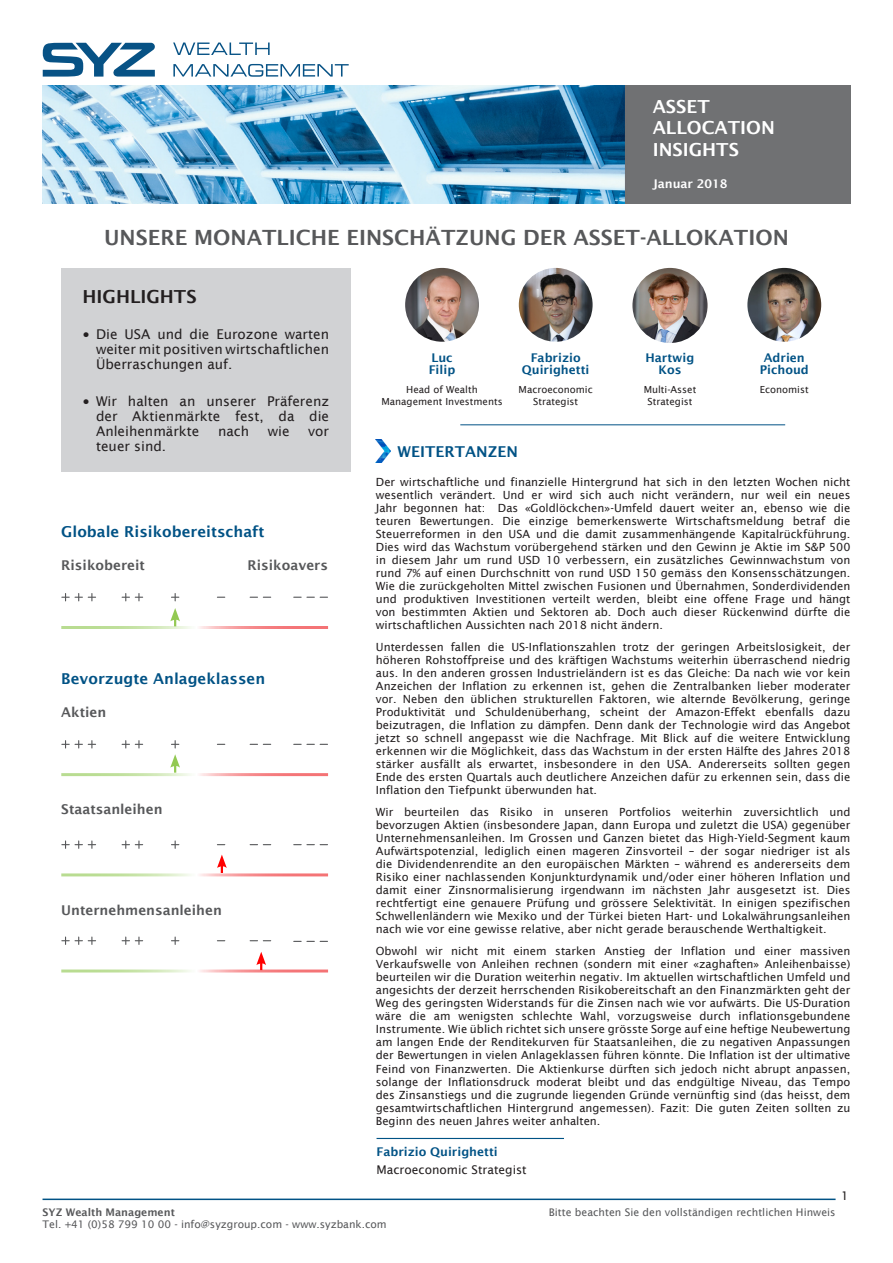
<style>
.page{position:relative;width:893px;height:1263px;background:#fff}
.page>*{position:absolute;margin:0;border:0;box-sizing:border-box;transform-origin:0 0}
.TITRE_pubblication{font:600 21px "Lucida Sans";color:#57585a}
.t1{font:600 18px/21.6px "Lucida Sans";color:#fff}
.liste{font:600 18px "Lucida Sans";color:#231f20}
.Titre_graph{font:600 15px "Lucida Sans";color:#005285}
.Titre_chapitre{font:600 15px "Lucida Sans";color:#005285}
.t2{font:13.5px/15px "Lucida Sans";color:#231f20;text-align:justify}
.t3{font:600 13.5px "Lucida Sans";color:#57585a}
.t4{font:600 12px/12.8px "Lucida Sans";color:#005285;text-align:center}
.Contact{font:12px "Lucida Sans";color:#231f20}
.t5{font:600 12px "Lucida Sans";color:#fff}
.N__page{font:12px "Lucida Sans";color:#231f20}
.texte{font:11.25px/13px "Lucida Sans";color:#231f20;text-align:justify}
.t6{font:10.5px "Lucida Sans";color:#57585a}
.t7{font:600 10.5px "Lucida Sans";color:#57585a}
.Contact-2{font:9.75px/12px "Lucida Sans";color:#231f20;text-align:center}
.s1{font-family:"Verdana"}
</style>
<div class="page">
<img style="left:43px;top:86px;width:808px;height:117px">
<svg style="left:43px;top:43px;width:112px;height:34px"></svg>
<svg style="left:173px;top:43px;width:97px;height:12px"></svg>
<svg style="left:173px;top:64px;width:176px;height:13px"></svg>
<hr style="left:43px;top:1198px;width:793px;height:2px;background:#005285">
<hr style="left:460px;top:424px;width:325px;height:1px;background:#005285">
<div style="left:61px;top:268px;width:289px;height:204px;background:#d1d2d4"></div>
<hr style="left:377px;top:1138px;width:187px;height:1px;background:#005285">
<img style="left:376px;top:440px;width:14px;height:22px">
<svg style="left:75px;top:937px;width:7px;height:7px"></svg>
<svg style="left:88px;top:937px;width:8px;height:7px"></svg>
<svg style="left:62px;top:937px;width:7px;height:7px"></svg>
<svg style="left:135px;top:937px;width:8px;height:7px"></svg>
<svg style="left:122px;top:937px;width:7px;height:7px"></svg>
<svg style="left:171px;top:937px;width:8px;height:7px"></svg>
<svg style="left:256px;top:952px;width:10px;height:18px"></svg>
<svg style="left:75px;top:593px;width:7px;height:8px"></svg>
<svg style="left:88px;top:593px;width:8px;height:8px"></svg>
<svg style="left:62px;top:593px;width:7px;height:8px"></svg>
<svg style="left:135px;top:593px;width:8px;height:8px"></svg>
<svg style="left:122px;top:593px;width:7px;height:8px"></svg>
<svg style="left:171px;top:593px;width:8px;height:8px"></svg>
<svg style="left:170px;top:754px;width:10px;height:19px"></svg>
<svg style="left:75px;top:741px;width:7px;height:7px"></svg>
<svg style="left:88px;top:741px;width:8px;height:7px"></svg>
<svg style="left:62px;top:741px;width:7px;height:7px"></svg>
<svg style="left:135px;top:741px;width:8px;height:7px"></svg>
<svg style="left:122px;top:741px;width:7px;height:7px"></svg>
<svg style="left:171px;top:741px;width:8px;height:7px"></svg>
<svg style="left:217px;top:855px;width:10px;height:18px"></svg>
<svg style="left:75px;top:841px;width:7px;height:7px"></svg>
<svg style="left:88px;top:841px;width:8px;height:7px"></svg>
<svg style="left:62px;top:841px;width:7px;height:7px"></svg>
<svg style="left:135px;top:841px;width:8px;height:7px"></svg>
<svg style="left:122px;top:841px;width:7px;height:7px"></svg>
<svg style="left:171px;top:841px;width:8px;height:7px"></svg>
<svg style="left:170px;top:608px;width:10px;height:18px"></svg>
<img style="left:519px;top:268px;width:74px;height:74px;border-radius:37px">
<img style="left:632px;top:268px;width:76px;height:75px;border-radius:38px">
<img style="left:747px;top:268px;width:74px;height:74px;border-radius:37px">
<img style="left:405px;top:268px;width:74px;height:74px;border-radius:37px">
<h2 class="t1" style="left:653px;top:95px;width:124px">ASSET<br>ALLOCATION<br>INSIGHTS</h2>
<p class="t5" style="left:653px;top:177px;width:76px">Januar 2018</p>
<p class="TITRE_pubblication" style="left:104px;top:225px;width:686px">UNSERE MONATLICHE EINSCHÄTZUNG DER ASSET-ALLOKATION</p>
<p class="liste" style="left:83px;top:286px;width:116px">HIGHLIGHTS</p>
<p class="t2" style="left:96px;top:327px;width:235px;text-indent:-14px"><span class="s1">•</span> Die USA und die Eurozone warten weiter mit positiven wirtschaftlichen Überraschungen auf.</p>
<p class="t2" style="left:96px;top:393px;width:235px;text-indent:-14px"><span class="s1">•</span> Wir halten an unserer Präferenz der Aktienmärkte fest, da die Anleihenmärkte</p>
<p class="t2" style="left:218px;top:423px;width:33px">nach</p>
<p class="t2" style="left:268px;top:423px;width:23px">wie</p>
<p class="t2" style="left:308px;top:423px;width:22px">vor</p>
<p class="t2" style="left:96px;top:438px;width:72px">teuer sind.</p>
<p class="Titre_graph" style="left:61px;top:523px;width:205px">Globale Risikobereitschaft</p>
<p class="t3" style="left:61px;top:557px;width:85px">Risikobereit</p>
<p class="t3" style="left:248px;top:557px;width:82px">Risikoavers</p>
<p class="Titre_graph" style="left:61px;top:670px;width:205px">Bevorzugte Anlageklassen</p>
<p class="t3" style="left:61px;top:705px;width:47px">Aktien</p>
<p class="t3" style="left:61px;top:802px;width:103px">Staatsanleihen</p>
<p class="t3" style="left:61px;top:903px;width:162px">Unternehmensanleihen</p>
<p class="t4" style="left:429px;top:351px;width:28px;text-align:left">Luc<br>Filip</p>
<p class="Contact-2" style="left:381px;top:383px;width:123px">Head of Wealth<br>Management Investments</p>
<p class="t4" style="left:522px;top:351px;width:69px">Fabrizio<br>Quirighetti</p>
<p class="Contact-2" style="left:519px;top:383px;width:76px">Macroeconomic<br>Strategist</p>
<p class="Titre_chapitre" style="left:398px;top:443px;width:122px">WEITERTANZEN</p>
<p class="t4" style="left:646px;top:351px;width:50px">Hartwig<br>Kos</p>
<p class="Contact-2" style="left:644px;top:383px;width:54px">Multi-Asset<br>Strategist</p>
<p class="t4" style="left:760px;top:351px;width:51px">Adrien<br>Pichoud</p>
<p class="Contact-2" style="left:760px;top:383px;width:50px">Economist</p>
<p class="texte" style="left:376px;top:475px;width:476px">Der wirtschaftliche und finanzielle Hintergrund hat sich in den letzten Wochen nicht wesentlich verändert. Und er wird sich auch nicht verändern, nur weil ein neues Jahr begonnen hat: Das «Goldlöckchen»-Umfeld dauert weiter an, ebenso wie die teuren Bewertungen. Die einzige bemerkenswerte Wirtschaftsmeldung betraf die Steuerreformen in den USA und die damit zusammenhängende Kapitalrückführung.<br>Dies wird das Wachstum vorübergehend stärken und den Gewinn je Aktie im S&amp;P 500 in diesem Jahr um rund USD 10 verbessern, ein zusätzliches Gewinnwachstum von rund 7% auf einen Durchschnitt von rund USD 150 gemäss den Konsensschätzungen.<br>Wie die zurückgeholten Mittel zwischen Fusionen und Übernahmen, Sonderdividenden und produktiven Investitionen verteilt werden, bleibt eine offene Frage und hängt von bestimmten Aktien und Sektoren ab. Doch auch dieser Rückenwind dürfte die wirtschaftlichen Aussichten nach 2018 nicht ändern.</p>
<p class="texte" style="left:376px;top:640px;width:476px">Unterdessen fallen die US-Inflationszahlen trotz der geringen Arbeitslosigkeit, der höheren Rohstoffpreise und des kräftigen Wachstums weiterhin überraschend niedrig aus. In den anderen grossen Industrieländern ist es das Gleiche: Da nach wie vor kein Anzeichen der Inflation zu erkennen ist, gehen die Zentralbanken lieber moderater vor. Neben den üblichen strukturellen Faktoren, wie alternde Bevölkerung, geringe Produktivität und Schuldenüberhang, scheint der Amazon-Effekt ebenfalls dazu beizutragen, die Inflation zu dämpfen. Denn dank der Technologie wird das Angebot jetzt so schnell angepasst wie die Nachfrage. Mit Blick auf die weitere Entwicklung erkennen wir die Möglichkeit, dass das Wachstum in der ersten Hälfte des Jahres 2018 stärker ausfällt als erwartet, insbesondere in den USA. Andererseits sollten gegen Ende des ersten Quartals auch deutlichere Anzeichen dafür zu erkennen sein, dass die Inflation den Tiefpunkt überwunden hat.</p>
<p class="texte" style="left:376px;top:805px;width:476px">Wir beurteilen das Risiko in unseren Portfolios weiterhin zuversichtlich und bevorzugen Aktien (insbesondere Japan, dann Europa und zuletzt die USA) gegenüber Unternehmensanleihen. Im Grossen und Ganzen bietet das High-Yield-Segment kaum Aufwärtspotenzial, lediglich einen mageren Zinsvorteil – der sogar niedriger ist als die Dividendenrendite an den europäischen Märkten – während es andererseits dem Risiko einer nachlassenden Konjunkturdynamik und/oder einer höheren Inflation und damit einer Zinsnormalisierung irgendwann im nächsten Jahr ausgesetzt ist. Dies rechtfertigt eine genauere Prüfung und grössere Selektivität. In einigen spezifischen Schwellenländern wie Mexiko und der Türkei bieten Hart- und Lokalwährungsanleihen nach wie vor eine gewisse relative, aber nicht gerade berauschende Werthaltigkeit.</p>
<p class="texte" style="left:376px;top:944px;width:476px">Obwohl wir nicht mit einem starken Anstieg der Inflation und einer massiven Verkaufswelle von Anleihen rechnen (sondern mit einer «zaghaften» Anleihenbaisse) beurteilen wir die Duration weiterhin negativ. Im aktuellen wirtschaftlichen Umfeld und angesichts der derzeit herrschenden Risikobereitschaft an den Finanzmärkten geht der Weg des geringsten Widerstands für die Zinsen nach wie vor aufwärts. Die US-Duration wäre die am wenigsten schlechte Wahl, vorzugsweise durch inflationsgebundene Instrumente. Wie üblich richtet sich unsere grösste Sorge auf eine heftige Neubewertung am langen Ende der Renditekurven für Staatsanleihen, die zu negativen Anpassungen der Bewertungen in vielen Anlageklassen führen könnte. Die Inflation ist der ultimative Feind von Finanzwerten. Die Aktienkurse dürften sich jedoch nicht abrupt anpassen, solange der Inflationsdruck moderat bleibt und das endgültige Niveau, das Tempo des Zinsanstiegs und die zugrunde liegenden Gründe vernünftig sind (das heisst, dem gesamtwirtschaftlichen Hintergrund angemessen). Fazit: Die guten Zeiten sollten zu Beginn des neuen Jahres weiter anhalten.</p>
<p class="t4" style="left:377px;top:1145px;width:123px">Fabrizio Quirighetti</p>
<p class="Contact" style="left:377px;top:1163px;width:152px">Macroeconomic Strategist</p>
<p class="N__page" style="left:841px;top:1189px;width:9px">1</p>
<p class="t7" style="left:43px;top:1207px;width:134px">SYZ Wealth Management</p>
<p class="t6" style="left:43px;top:1219px;width:346px">Tel. +41 (0)58 799 10 00 - info@syzgroup.com - www.syzbank.com</p>
<p class="t6" style="left:549px;top:1207px;width:288px">Bitte beachten Sie den vollständigen rechtlichen Hinweis</p>
</div>
